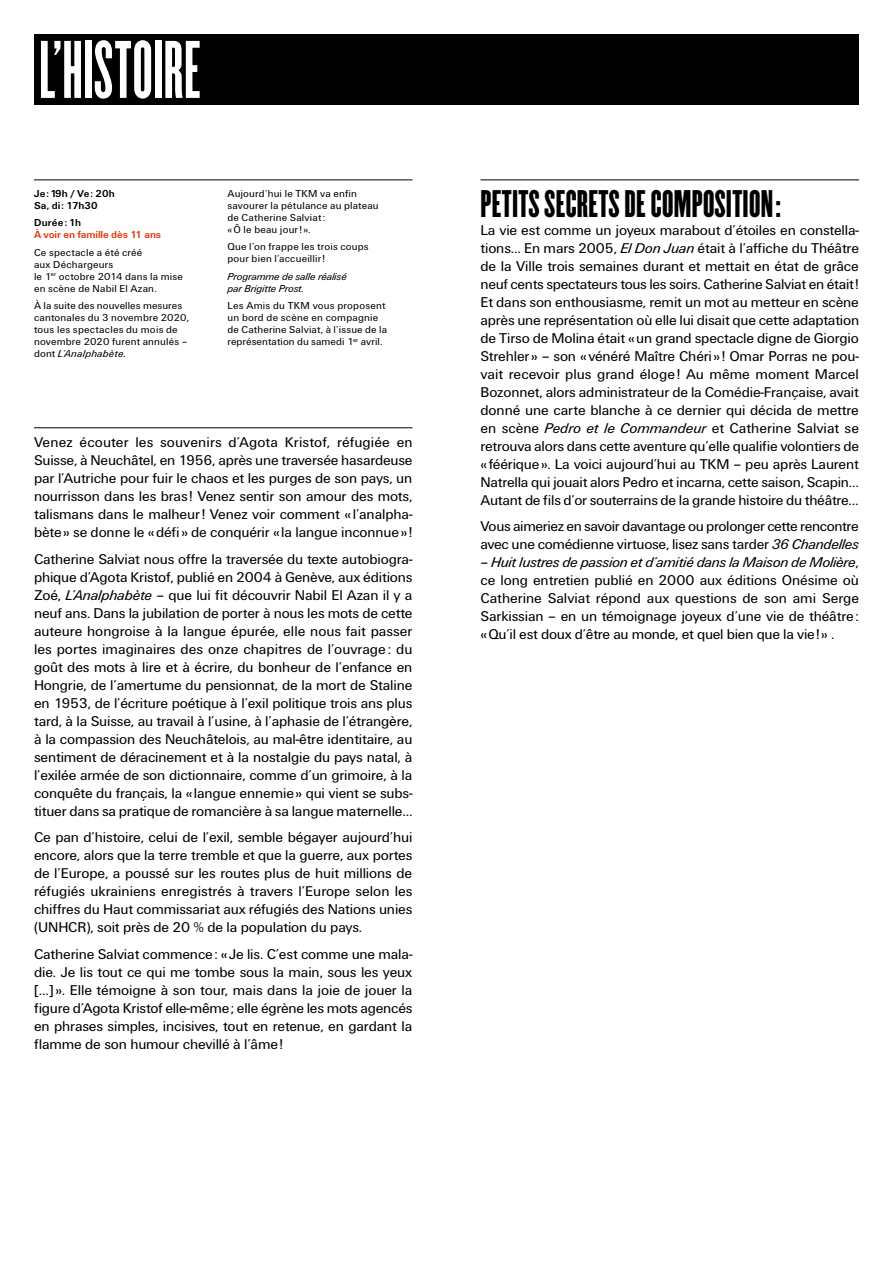
<style>
.page{position:relative;width:893px;height:1263px;background:#fff}
.page>*{position:absolute;margin:0;border:0;box-sizing:border-box;transform-origin:0 0}
.t1{font:71.25px "TKM Champion Bantamweight Accents Bantamweight Accents";letter-spacing:.015em;color:#fff}
.t2{font:33.6px "TKM Champion Featherweight Accents Featherweight Accents";letter-spacing:.01em;color:#000}
.t3{font:14.7px/18px "Unitus T";letter-spacing:-.015em;color:#000;text-align:justify}
.t4{font:10.5px/12px "Unitus T";letter-spacing:.015em;color:#000}
.t5{font:italic 10.5px/12px "Unitus T";letter-spacing:-.01em;color:#000}
.t6{font:700 10.5px/12px "Unitus T";letter-spacing:.01em;color:#000}
.t7{font:700 10.5px "Unitus T";letter-spacing:-.01em;color:#e63608}
.s1{font-style:italic}
</style>
<div class="page">
<hr style="left:34px;top:180px;width:378px;height:1px;background:#000">
<hr style="left:34px;top:427px;width:378px;height:1px;background:#000">
<hr style="left:480px;top:180px;width:379px;height:1px;background:#000">
<div style="left:34px;top:34px;width:825px;height:71px;background:#000"></div>
<h1 class="t1" style="left:39px;top:27px;width:163px">L’HISTOIRE</h1>
<p class="t6" style="left:34px;top:187px;width:82px">Je:19h / Ve: 20h<br>Sa, di: 17h30</p>
<p class="t6" style="left:34px;top:217px;width:49px">Durée:1h</p>
<p class="t7" style="left:34px;top:229px;width:129px">À voir en famille dès 11 ans</p>
<p class="t4" style="left:34px;top:246px;width:151px">Ce spectacle a été créé<br>aux Déchargeurs<br>le 1<sup>er</sup> octobre 2014 dans la mise en scène de Nabil El Azan.</p>
<p class="t4" style="left:34px;top:300px;width:157px">À la suite des nouvelles mesures cantonales du 3 novembre 2020, tous les spectacles du mois de novembre 2020 furent annulés – dont <span class="s1">L’Analphabète</span>.</p>
<p class="t4" style="left:227px;top:187px;width:153px">Aujourd’hui le TKM va enfin savourer la pétulance au plateau de Catherine Salviat:<br>«Ô le beau jour!».</p>
<p class="t4" style="left:227px;top:241px;width:143px">Que l’on frappe les trois coups pour bien l’accueillir!</p>
<p class="t5" style="left:227px;top:270px;width:121px">Programme de salle réalisé par Brigitte Prost.</p>
<p class="t4" style="left:227px;top:300px;width:161px">Les Amis du TKM vous proposent un bord de scène en compagnie de Catherine Salviat, à l’issue de la représentation du samedi 1<sup>er</sup> avril.</p>
<p class="t3" style="left:34px;top:433px;width:380px">Venez écouter les souvenirs d’Agota Kristof, réfugiée en Suisse, à Neuchâtel, en 1956, après une traversée hasardeuse par l’Autriche pour fuir le chaos et les purges de son pays, un nourrisson dans les bras! Venez sentir son amour des mots, talismans dans le malheur! Venez voir comment « l’analpha&shy;bète» se donne le «défi» de conquérir «la langue inconnue»!</p>
<p class="t3" style="left:34px;top:550px;width:380px">Catherine Salviat nous offre la traversée du texte autobiogra&shy;phique d’Agota Kristof, publié en 2004 à Genève, aux éditions Zoé, <span class="s1">L’Analphabète</span> – que lui fit découvrir Nabil El Azan il y a neuf ans. Dans la jubilation de porter à nous les mots de cette auteure hongroise à la langue épurée, elle nous fait passer les portes imaginaires des onze chapitres de l’ouvrage : du goût des mots à lire et à écrire, du bonheur de l’enfance en Hongrie, de l’amertume du pensionnat, de la mort de Staline en 1953, de l’écriture poétique à l’exil politique trois ans plus tard, à la Suisse, au travail à l’usine, à l’aphasie de l’étrangère, à la compassion des Neuchâtelois, au mal-être identitaire, au sentiment de déracinement et à la nostalgie du pays natal, à l’exilée armée de son dictionnaire, comme d’un grimoire, à la conquête du français, la «langue ennemie» qui vient se subs&shy;tituer dans sa pratique de romancière à sa langue maternelle…</p>
<p class="t3" style="left:34px;top:828px;width:380px">Ce pan d’histoire, celui de l’exil, semble bégayer aujourd’hui encore, alors que la terre tremble et que la guerre, aux portes de l’Europe, a poussé sur les routes plus de huit millions de réfugiés ukrainiens enregistrés à travers l’Europe selon les chiffres du Haut commissariat aux réfugiés des Nations unies (UNHCR), soit près de 20 % de la population du pays.</p>
<p class="t3" style="left:34px;top:945px;width:380px">Catherine Salviat commence: «Je lis. C’est comme une mala&shy;die. Je lis tout ce qui me tombe sous la main, sous les yeux […]». Elle témoigne à son tour, mais dans la joie de jouer la figure d’Agota Kristof elle-même; elle égrène les mots agencés en phrases simples, incisives, tout en retenue, en gardant la flamme de son humour chevillé à l’âme!</p>
<h2 class="t2" style="left:480px;top:183px;width:302px">PETITS SECRETS DE COMPOSITION:</h2>
<p class="t3" style="left:480px;top:220px;width:380px">La vie est comme un joyeux marabout d’étoiles en constella&shy;tions… En mars 2005, <span class="s1">El Don Juan</span> était à l’affiche du Théâtre de la Ville trois semaines durant et mettait en état de grâce neuf cents spectateurs tous les soirs. Catherine Salviat en était!<br>Et dans son enthousiasme, remit un mot au metteur en scène après une représentation où elle lui disait que cette adaptation de Tirso de Molina était «un grand spectacle digne de Giorgio Strehler» – son «vénéré Maître Chéri»! Omar Porras ne pou&shy;vait recevoir plus grand éloge ! Au même moment Marcel Bozonnet, alors administrateur de la Comédie-Française, avait donné une carte blanche à ce dernier qui décida de mettre en scène <span class="s1">Pedro et le Commandeur</span> et Catherine Salviat se retrouva alors dans cette aventure qu’elle qualifie volontiers de «féérique». La voici aujourd’hui au TKM – peu après Laurent Natrella qui jouait alors Pedro et incarna, cette saison, Scapin… Autant de fils d’or souterrains de la grande histoire du théâtre…</p>
<p class="t3" style="left:480px;top:517px;width:380px">Vous aimeriez en savoir davantage ou prolonger cette rencontre avec une comédienne virtuose, lisez sans tarder <span class="s1">36 Chandelles</span></p>
<p class="t3" style="left:480px;top:553px;width:380px">– <span class="s1">Huit lustres de passion et d’amitié dans la Maison de Molière</span>, ce long entretien publié en 2000 aux éditions Onésime où Catherine Salviat répond aux questions de son ami Serge Sarkissian – en un témoignage joyeux d’une vie de théâtre: «Qu’il est doux d’être au monde, et quel bien que la vie!» .</p>
</div>
